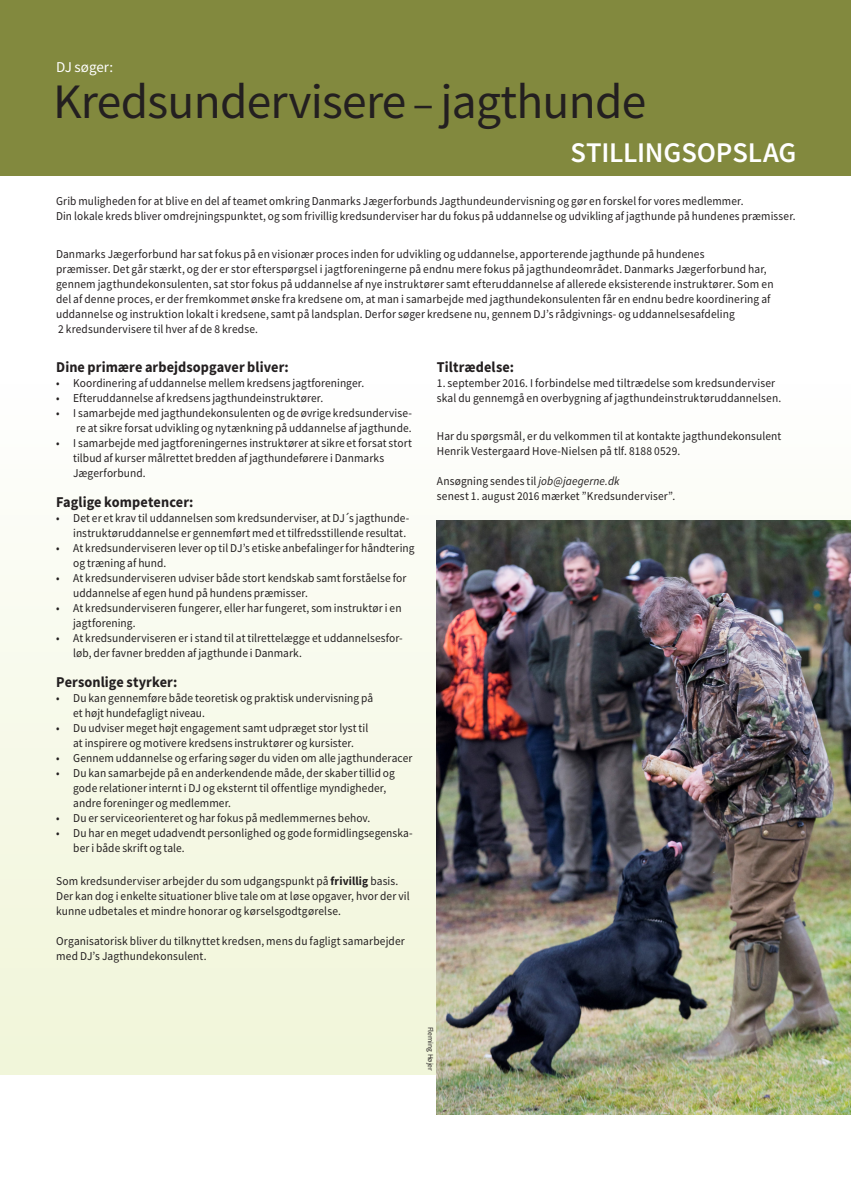
<style>
.page{position:relative;width:851px;height:1178px;background:#fff}
.page>*{position:absolute;margin:0;border:0;box-sizing:border-box;transform-origin:0 0}
.t1{font:49.5px "Source Sans Pro";letter-spacing:-.015em;color:#231f20}
.t2{font:600 28.5px "Source Sans Pro";letter-spacing:-.005em;color:#fff}
.BrødHF_8_3_10_Source{font:700 15px "Source Sans Pro";letter-spacing:.005em;color:#231f20;scale:.95 1}
.t3{font:15px "Source Sans Pro";color:#fff}
.punktopstilling{font:12px/15px "Source Sans Pro";letter-spacing:.01em;color:#231f20;scale:.95 1}
.punktopstilling-2{font:12px/15px "Source Sans Pro";letter-spacing:.01em;color:#231f20;scale:.94 1}
.t4{font:7.5px "Source Sans Pro";color:#231f20}
.s1{font-size:43.5px}
.s2{font-weight:700}
.s3{font-style:italic}
</style>
<div class="page">
<div style="left:0;top:349px;width:850px;height:726px;background:linear-gradient(to bottom,#fefeff,#f0f4d7)"></div>
<div style="left:0;top:0;width:850px;height:175px;background:#82893e"></div>
<img style="left:437px;top:520px;width:413px;height:594px">
<p class="t3" style="left:56px;top:58px;width:59px">DJ søger:</p>
<p class="t1" style="left:53px;top:70px;width:594px">Kredsundervisere <span class="s1">–</span> jagthunde</p>
<p class="t2" style="left:570px;top:134px;width:227px">STILLINGSOPSLAG</p>
<p class="punktopstilling-2" style="left:56px;top:193px;width:788px">Grib muligheden for at blive en del af teamet omkring Danmarks Jægerforbunds Jagthundeundervisning og gør en forskel for vores medlemmer.<br>Din lokale kreds bliver omdrejningspunktet, og som frivillig kredsunderviser har du fokus på uddannelse og udvikling af jagthunde på hundenes præmisser.</p>
<p class="punktopstilling" style="left:56px;top:246px;width:756px">Danmarks Jægerforbund har sat fokus på en visionær proces inden for udvikling og uddannelse, apporterende jagthunde på hundenes<br>præmisser. Det går stærkt, og der er stor efterspørgsel i jagtforeningerne på endnu mere fokus på jagthundeområdet. Danmarks Jægerforbund har, gennem jagthundekonsulenten, sat stor fokus på uddannelse af nye instruktører samt efteruddannelse af allerede eksisterende instruktører. Som en del af denne proces, er der fremkommet ønske fra kredsene om, at man i samarbejde med jagthundekonsulenten får en endnu bedre koordinering af uddannelse og instruktion lokalt i kredsene, samt på landsplan. Derfor søger kredsene nu, gennem DJ’s rådgivnings- og uddannelsesafdeling<br>2 kredsundervisere til hver af de 8 kredse.</p>
<p class="BrødHF_8_3_10_Source" style="left:56px;top:357px;width:246px">Dine primære arbejdsopgaver bliver:</p>
<p class="punktopstilling" style="left:56px;top:376px;width:325px">• Koordinering af uddannelse mellem kredsens jagtforeninger.</p>
<p class="punktopstilling" style="left:56px;top:391px;width:282px">• Efteruddannelse af kredsens jagthundeinstruktører.</p>
<p class="punktopstilling" style="left:56px;top:406px;width:376px;text-align:right">• I samarbejde med jagthundekonsulenten og de øvrige kredsundervise&shy;re at sikre forsat udvikling og nytænkning på uddannelse af jagthunde.</p>
<p class="punktopstilling" style="left:73px;top:436px;width:358px;text-indent:-17px">• I samarbejde med jagtforeningernes instruktører at sikre et forsat stort tilbud af kurser målrettet bredden af jagthundeførere i Danmarks<br>Jægerforbund.</p>
<p class="BrødHF_8_3_10_Source" style="left:56px;top:492px;width:146px">Faglige kompetencer:</p>
<p class="punktopstilling" style="left:56px;top:511px;width:373px;text-align:right">• Det er et krav til uddannelsen som kredsunderviser, at DJ´s jagthunde&shy;instruktøruddannelse er gennemført med et tilfredsstillende resultat.</p>
<p class="punktopstilling" style="left:73px;top:541px;width:361px;text-indent:-17px">• At kredsunderviseren lever op til DJ’s etiske anbefalinger for håndtering og træning af hund.</p>
<p class="punktopstilling" style="left:73px;top:571px;width:352px;text-indent:-17px">• At kredsunderviseren udviser både stort kendskab samt forståelse for uddannelse af egen hund på hundens præmisser.</p>
<p class="punktopstilling" style="left:73px;top:601px;width:347px;text-indent:-17px">• At kredsunderviseren fungerer, eller har fungeret, som instruktør i en jagtforening.</p>
<p class="punktopstilling" style="left:73px;top:631px;width:348px;text-indent:-17px">• At kredsunderviseren er i stand til at tilrettelægge et uddannelsesfor&shy;løb, der favner bredden af jagthunde i Danmark.</p>
<p class="BrødHF_8_3_10_Source" style="left:56px;top:672px;width:129px">Personlige styrker:</p>
<p class="punktopstilling" style="left:73px;top:691px;width:317px;text-indent:-17px">• Du kan gennemføre både teoretisk og praktisk undervisning på et højt hundefagligt niveau.</p>
<p class="punktopstilling" style="left:56px;top:721px;width:330px;text-align:center">• Du udviser meget højt engagement samt udpræget stor lyst til at inspirere og motivere kredsens instruktører og kursister.</p>
<p class="punktopstilling" style="left:56px;top:751px;width:376px">• Gennem uddannelse og erfaring søger du viden om alle jagthunderacer</p>
<p class="punktopstilling" style="left:73px;top:766px;width:340px;text-indent:-17px">• Du kan samarbejde på en anderkendende måde, der skaber tillid og gode relationer internt i DJ og eksternt til offentlige myndigheder, andre foreninger og medlemmer.</p>
<p class="punktopstilling" style="left:56px;top:811px;width:332px">• Du er serviceorienteret og har fokus på medlemmernes behov.</p>
<p class="punktopstilling" style="left:73px;top:826px;width:359px;text-indent:-17px">• Du har en meget udadvendt personlighed og gode formidlingsegenska&shy;ber i både skrift og tale.</p>
<p class="punktopstilling" style="left:56px;top:874px;width:373px">Som kredsunderviser arbejder du som udgangspunkt på <span class="s2">frivillig</span> basis.<br>Der kan dog i enkelte situationer blive tale om at løse opgaver, hvor der vil kunne udbetales et mindre honorar og kørselsgodtgørelse.</p>
<p class="punktopstilling" style="left:56px;top:934px;width:368px">Organisatorisk bliver du tilknyttet kredsen, mens du fagligt samarbejder med DJ’s Jagthundekonsulent.</p>
<p class="BrødHF_8_3_10_Source" style="left:437px;top:357px;width:83px">Tiltrædelse:</p>
<p class="punktopstilling" style="left:437px;top:376px;width:364px">1. september 2016. I forbindelse med tiltrædelse som kredsunderviser skal du gennemgå en overbygning af jagthundeinstruktøruddannelsen.</p>
<p class="punktopstilling" style="left:437px;top:428px;width:364px">Har du spørgsmål, er du velkommen til at kontakte jagthundekonsulent<br>Henrik Vestergaard Hove-Nielsen på tlf. 8188 0529.</p>
<p class="punktopstilling" style="left:437px;top:473px;width:252px">Ansøgning sendes til <span class="s3">job@jaegerne.dk<br></span>senest 1. august 2016 mærket ”Kredsunderviser”.</p>
<p class="t4" style="left:435px;top:1027px;width:45px;rotate:90deg">Fleming Højer</p>
</div>
